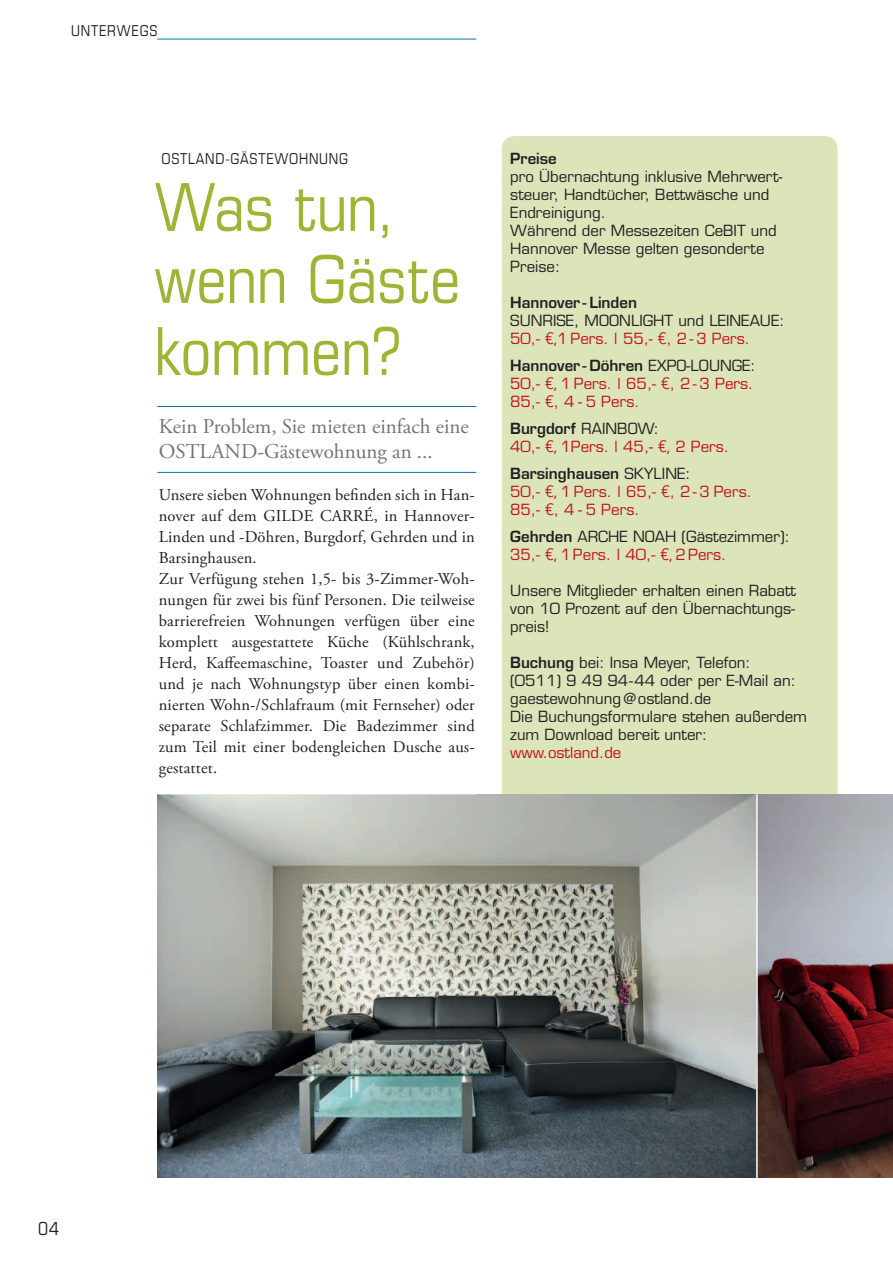
<style>
.page{position:relative;width:893px;height:1263px;background:#fff}
.page>*{position:absolute;margin:0;border:0;box-sizing:border-box;transform-origin:0 0}
.t1{font:condensed 66px/72px "Eurostile";color:#9bb632}
.t2{font:21px/25.2px "Adobe Garamond Pro";color:#6c796e}
.t3{font:condensed 18px "Eurostile";color:#231f20}
.t4{font:16.5px/21px "Adobe Garamond Pro";letter-spacing:.01em;color:#231f20}
.t5{font:15px/18px "Eurostile";color:#231f20}
.t6{font:15px/18px "Eurostile";color:#c4121a}
.t7{font:600 15px "Eurostile";color:#231f20}
.t8{font:condensed 15px "Eurostile";letter-spacing:.05em;color:#231f20}
.s1{color:#c4121a}
.s2{font-family:"Netto Offc";font-size:16.5px;color:#c4121a}
.s3{font-weight:600;color:#231f20}
.s4{color:#231f20}
.s5{font-family:"Netto Offc";font-size:16.5px}
.s6{font-weight:400}
.s7{font-weight:600}
</style>
<div class="page">
<div style="left:502px;top:136px;width:336px;height:668px;background:#dce4ba;border-radius:13px"></div>
<img style="left:157px;top:794px;width:599px;height:383px">
<svg style="left:758px;top:794px;width:135px;height:383px;background:#6f575c"></svg>
<hr style="left:157px;top:39px;width:319px;height:1px;background:#0072bc">
<hr style="left:157px;top:406px;width:319px;height:1px;background:#0072bc">
<hr style="left:157px;top:472px;width:319px;height:1px;background:#0072bc">
<hr style="left:756px;top:794px;width:2px;height:417px;background:#fff">
<p class="t8" style="left:71px;top:22px;width:88px">unterwegs</p>
<p class="t8" style="left:162px;top:150px;width:20px">OSTLAN</p>
<p class="t8" style="left:215px;top:150px;width:134px">D-Gästewohnung</p>
<h1 class="t1" style="left:155px;top:170px;width:308px">Was tun, wenn Gäste kommen?</h1>
<p class="t2" style="left:159px;top:414px;width:312px">Kein Problem, Sie mieten einfach eine<br>OSTLAND-Gästewohnung an ...</p>
<p class="t4" style="left:159px;top:485px;width:317px">Unsere sieben Wohnungen befinden sich in Han&shy;nover auf dem GILD E CARRÉ, in Hannover-Linden und -Döhren, Burgdorf, Gehrden und in Barsinghausen.<br>Zur Verfügung stehen 1,5- bis 3-Zimmer-Woh&shy;nungen für zwei bis fünf Personen. Die teilweise barrierefreien Wohnungen verfügen über eine komplett ausgestattete Küche (Kühlschrank, Herd, Kaffeemaschine, Toaster und Zubehör) und je nach Wohnungstyp über einen kombi&shy;nierten Wohn-/Schlafraum (mit Fernseher) oder separate Schlafzimmer. Die Badezimmer sind zum Teil mit einer bodengleichen Dusche aus&shy;gestattet.</p>
<p class="t7" style="left:510px;top:149px;width:48px">Preise</p>
<p class="t5" style="left:510px;top:168px;width:274px">pro Übernachtung inklusive Mehrwert&shy;steuer, Handtücher, Bettwäsche und<br>Endreinigung.<br>Während der Messezeiten CeBIT und<br>Hannover Messe gelten gesonderte<br>Preise:</p>
<p class="t7" style="left:510px;top:293px;width:128px">Hannover - Linden</p>
<p class="t5" style="left:510px;top:312px;width:276px">Sunrise , Moonlight und Leineaue:<br><span class="s1">50,-</span> <span class="s2">€,</span><span class="s1">1 Pers. | 55,-</span> <span class="s2">€</span><span class="s1">, 2 - 3 Pers.</span></p>
<p class="t6" style="left:510px;top:357px;width:247px"><span class="s3">Hannover - Döhren</span> <span class="s4">Expo-Lounge:<br></span>50,- <span class="s5">€,</span> 1 Pers. | 65,- <span class="s5">€</span>, 2 - 3 Pers.<br>85,- <span class="s5">€</span>, 4 - 5 Pers.</p>
<p class="t6" style="left:510px;top:420px;width:220px"><span class="s3">Burgdorf</span> <span class="s4">Rainbow:<br></span>40,- <span class="s5">€,</span> 1Pers. | 45,- <span class="s5">€,</span> 2 Pers.</p>
<p class="t6" style="left:510px;top:465px;width:243px"><span class="s3">Barsinghausen</span> <span class="s4">Skyline:<br></span>50,- <span class="s5">€,</span> 1 Pers. | 65,- <span class="s5">€</span>, 2 - 3 Pers.<br>85,- <span class="s5">€</span>, 4 - 5 Pers.</p>
<p class="t7" style="left:510px;top:527px;width:99px">Gehrden <span class="s6">Arche</span></p>
<p class="t6" style="left:510px;top:528px;width:281px;text-indent:123px"><span class="s4">Noah (Gästezimmer):<br></span>35,- <span class="s5">€,</span> 1 Pers. | 40,- <span class="s5">€,</span> 2 Pers.</p>
<p class="t5" style="left:510px;top:582px;width:287px;text-align:justify">Unsere Mitglieder erhalten einen Rabatt von 10 Prozent auf den Übernachtungs&shy;preis!</p>
<p class="t5" style="left:510px;top:654px;width:298px"><span class="s7">Buchung</span> bei: Insa Meyer, Telefon:<br>(0511) 9 49 94-44 oder per E-Mail an: gaestewohnung@ostland.de<br>Die Buchungsformulare stehen außerdem zum Download bereit unter:</p>
<p class="t6" style="left:510px;top:744px;width:113px">www.ostland.de</p>
<p class="t3" style="left:38px;top:1218px;width:23px">04</p>
</div>
